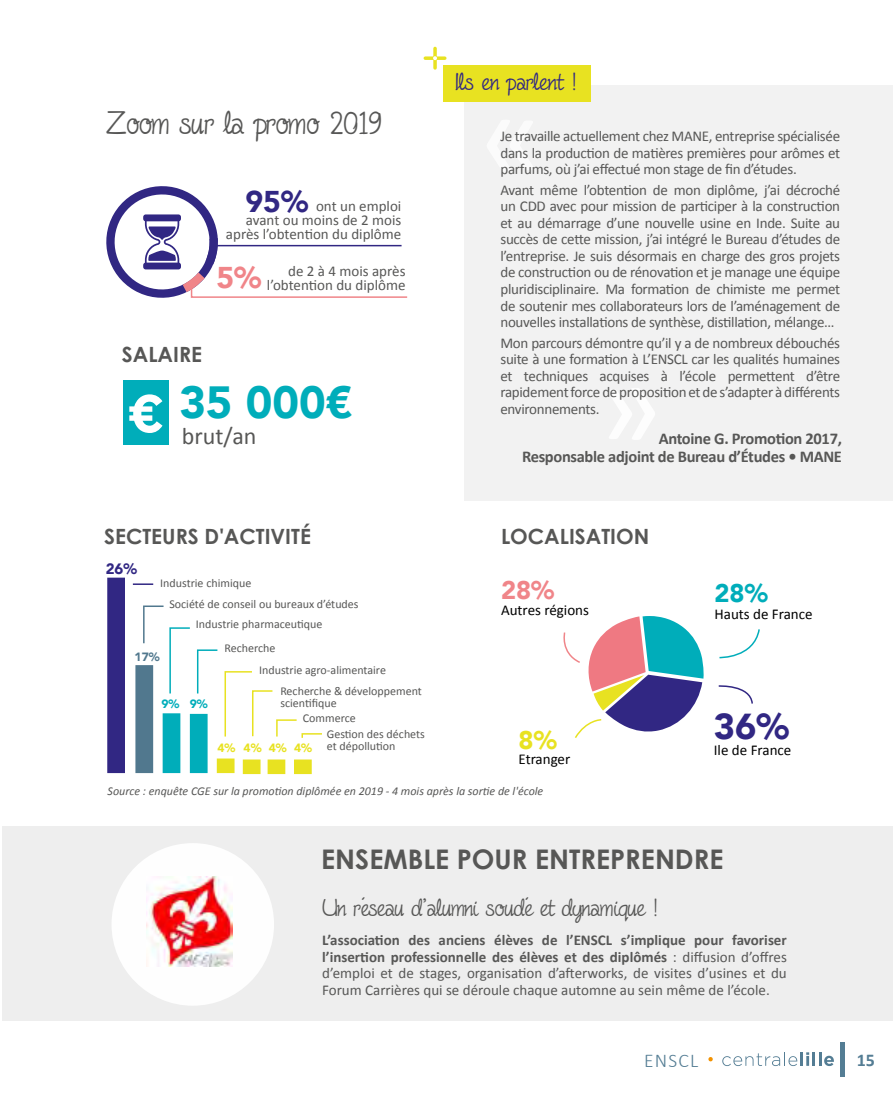
<style>
.page{position:relative;width:893px;height:1106px;background:#fff}
.page>*{position:absolute;margin:0;border:0;box-sizing:border-box;transform-origin:0 0}
.t1{font:900 45px "Avenir";color:#00adba}
.t2{font:36px "Fineliner Script";color:#575756}
.t3{font:900 36px "Avenir";color:#312783}
.t4{font:900 30px "Avenir";color:#312783}
.t5{font:900 30px "Avenir";color:#f08589}
.t6{font:27px "Fineliner Script";letter-spacing:-.01em;color:#575756}
.t7{font:700 27px "Century Gothic";color:#575756}
.t8{font:27px "Fineliner Script";color:#312783}
.t9{font:900 25.5px "Avenir";color:#00adba}
.t10{font:900 25.5px "Avenir";color:#f08589}
.t11{font:900 25.5px "Avenir";color:#e8e221}
.t12{font:24px "Calibri";color:#575756}
.t13{font:700 21px "Century Gothic";color:#575756}
.t14{font:300 19.5px "Calibri";letter-spacing:.06em;color:#547d94}
.t15{font:700 18px "Calibri";color:#547d94}
.t16{font:700 16.5px/18px "Calibri";letter-spacing:-.02em;color:#575756;text-align:right}
.t17{font:15px/16.5px "Calibri";letter-spacing:-.02em;color:#575756;text-align:justify}
.t18{font:15px/14.2px "Calibri";color:#575756;text-align:right}
.t19{font:15px "Calibri";color:#000}
.t20{font:900 15px "Avenir";color:#312783}
.t21{font:12px/21.8px "Calibri";color:#575756}
.t22{font:italic 12px "Calibri";color:#575756}
.t23{font:900 12px "Avenir";color:#e8e221}
.t24{font:900 12px "Avenir";color:#00adba}
.t25{font:900 12px "Avenir";color:#51788e}
.s1{font-weight:700}
</style>
<div class="page">
<hr style="left:840px;top:1042px;width:4px;height:34px;background:#547d94">
<svg style="left:722px;top:1052px;width:112px;height:14px"></svg>
<svg style="left:708px;top:1057px;width:5px;height:4px"></svg>
<div style="left:2px;top:826px;width:891px;height:195px;background:#eee"></div>
<svg style="left:719px;top:629px;width:41px;height:30px"></svg>
<svg style="left:718px;top:685px;width:35px;height:19px"></svg>
<div style="left:163px;top:713px;width:17px;height:60px;background:#00adba"></div>
<div style="left:190px;top:714px;width:18px;height:59px;background:#00adba"></div>
<div style="left:107px;top:577px;width:18px;height:196px;background:#312783"></div>
<div style="left:135px;top:665px;width:18px;height:108px;background:#51788e"></div>
<div style="left:217px;top:758px;width:18px;height:15px;background:#e8e221"></div>
<div style="left:243px;top:759px;width:18px;height:15px;background:#e8e221"></div>
<div style="left:268px;top:759px;width:17px;height:15px;background:#e8e221"></div>
<hr style="left:133px;top:583px;width:20px;height:2px;background:#312783">
<div style="left:294px;top:759px;width:18px;height:15px;background:#e8e221"></div>
<svg style="left:142px;top:605px;width:180px;height:134px"></svg>
<svg style="left:106px;top:186px;width:302px;height:112px"></svg>
<hr style="left:216px;top:245px;width:186px;height:1px;background:#312783">
<div style="left:124px;top:380px;width:45px;height:65px;background:#00adba"></div>
<svg style="left:129px;top:394px;width:34px;height:39px"></svg>
<div style="left:464px;top:85px;width:429px;height:416px;background:#f2f2f2"></div>
<div style="left:112px;top:843px;width:162px;height:162px;background:#fefefe;border-radius:50%"></div>
<img style="left:147px;top:876px;width:86px;height:90px">
<svg style="left:425px;top:56px;width:20px;height:4px"></svg>
<svg style="left:433px;top:48px;width:4px;height:20px"></svg>
<svg style="left:433px;top:56px;width:4px;height:4px"></svg>
<div style="left:443px;top:65px;width:148px;height:37px;background:#e8e221"></div>
<svg style="left:563px;top:616px;width:141px;height:122px"></svg>
<h2 class="t2" style="left:106px;top:104px;width:277px">Zoom sur la promo 2019</h2>
<h3 class="t4" style="left:246px;top:176px;width:64px">95%</h3>
<p class="t18" style="left:226px;top:198px;width:177px">ont un emploi<br>avant ou moins de 2 mois après l’obtention du diplôme</p>
<p class="t18" style="left:267px;top:263px;width:140px">de 2 à 4 mois après l’obtention du diplôme</p>
<h3 class="t5" style="left:216px;top:252px;width:46px">5%</h3>
<h3 class="t13" style="left:122px;top:339px;width:82px">SALAIRE</h3>
<h1 class="t1" style="left:179px;top:364px;width:175px">35 000€</h1>
<h3 class="t12" style="left:182px;top:421px;width:76px">brut/an</h3>
<h3 class="t13" style="left:104px;top:520px;width:208px">SECTEURS D'ACTIVITÉ</h3>
<p class="t20" style="left:106px;top:555px;width:33px">26%</p>
<p class="t21" style="left:160px;top:571px;width:93px">Industrie chimique</p>
<p class="t21" style="left:196px;top:613px;width:128px">Industrie pharmaceutique</p>
<p class="t21" style="left:280px;top:658px;width:143px;text-indent:-21px">Industrie agro-alimentaire<br>Recherche &amp; développement</p>
<p class="t21" style="left:280px;top:692px;width:58px">scientifique</p>
<p class="t21" style="left:327px;top:727px;width:100px;line-height:12px">Gestion des déchets et dépollution</p>
<p class="t21" style="left:169px;top:592px;width:191px">Société de conseil ou bureaux d’études</p>
<p class="t21" style="left:224px;top:637px;width:52px">Recherche</p>
<p class="t25" style="left:135px;top:647px;width:27px">17%</p>
<p class="t24" style="left:161px;top:693px;width:48px">9% 9%</p>
<p class="t21" style="left:303px;top:706px;width:54px">Commerce</p>
<p class="t23" style="left:217px;top:737px;width:96px">4% 4% 4% 4%</p>
<h3 class="t8" style="left:454px;top:68px;width:124px">Ils en parlent !</h3>
<p class="t17" style="left:500px;top:127px;width:341px">Je travaille actuellement chez MANE, entreprise spécialisée dans la production de matières premières pour arômes et parfums, où j’ai effectué mon stage de fin d’études.</p>
<p class="t17" style="left:500px;top:181px;width:341px">Avant même l’obtention de mon diplôme, j’ai décroché un CDD avec pour mission de participer à la construction et au démarrage d’une nouvelle usine en Inde. Suite au succès de cette mission, j’ai intégré le Bureau d’études de l’entreprise. Je suis désormais en charge des gros projets de construction ou de rénovation et je manage une équipe pluridisciplinaire. Ma formation de chimiste me permet de soutenir mes collaborateurs lors de l’aménagement de nouvelles installations de synthèse, distillation, mélange…</p>
<p class="t17" style="left:500px;top:334px;width:341px">Mon parcours démontre qu’il y a de nombreux débouchés suite à une formation à L’ENSCL car les qualités humaines et techniques acquises à l’école permettent d’être rapidement force de proposition et de s’adapter à différents environnements.</p>
<p class="t16" style="left:522px;top:429px;width:321px">Antoine G. Promotion 2017,<br>Responsable adjoint de Bureau d’Études • MANE</p>
<h3 class="t13" style="left:501px;top:520px;width:150px">LOCALISATION</h3>
<h3 class="t10" style="left:501px;top:568px;width:55px">28%</h3>
<p class="t19" style="left:501px;top:600px;width:89px">Autres régions</p>
<h3 class="t11" style="left:519px;top:718px;width:40px">8%</h3>
<p class="t19" style="left:519px;top:749px;width:53px">Etranger</p>
<h3 class="t9" style="left:714px;top:571px;width:55px">28%</h3>
<p class="t19" style="left:714px;top:605px;width:100px">Hauts de France</p>
<h2 class="t3" style="left:714px;top:695px;width:77px">36%</h2>
<p class="t19" style="left:714px;top:740px;width:79px">Ile de France</p>
<p class="t22" style="left:108px;top:784px;width:437px">Source : enquête CGE sur la promotion diplômée en 2019 - 4 mois après la sortie de l'école</p>
<h3 class="t7" style="left:321px;top:838px;width:404px">ENSEMBLE POUR ENTREPRENDRE</h3>
<h3 class="t6" style="left:322px;top:893px;width:337px">Un réseau d’alumni soudé et dynamique !</h3>
<p class="t17" style="left:322px;top:931px;width:466px"><span class="s1">L’association des anciens élèves de l’ENSCL s’implique pour favoriser l’insertion professionnelle des élèves et des diplômés</span> : diffusion d’offres d’emploi et de stages, organisation d’afterworks, de visites d’usines et du Forum Carrières qui se déroule chaque automne au sein même de l’école.</p>
<h3 class="t14" style="left:644px;top:1047px;width:56px">ENSCL</h3>
<p class="t15" style="left:857px;top:1048px;width:20px">15</p>
</div>
